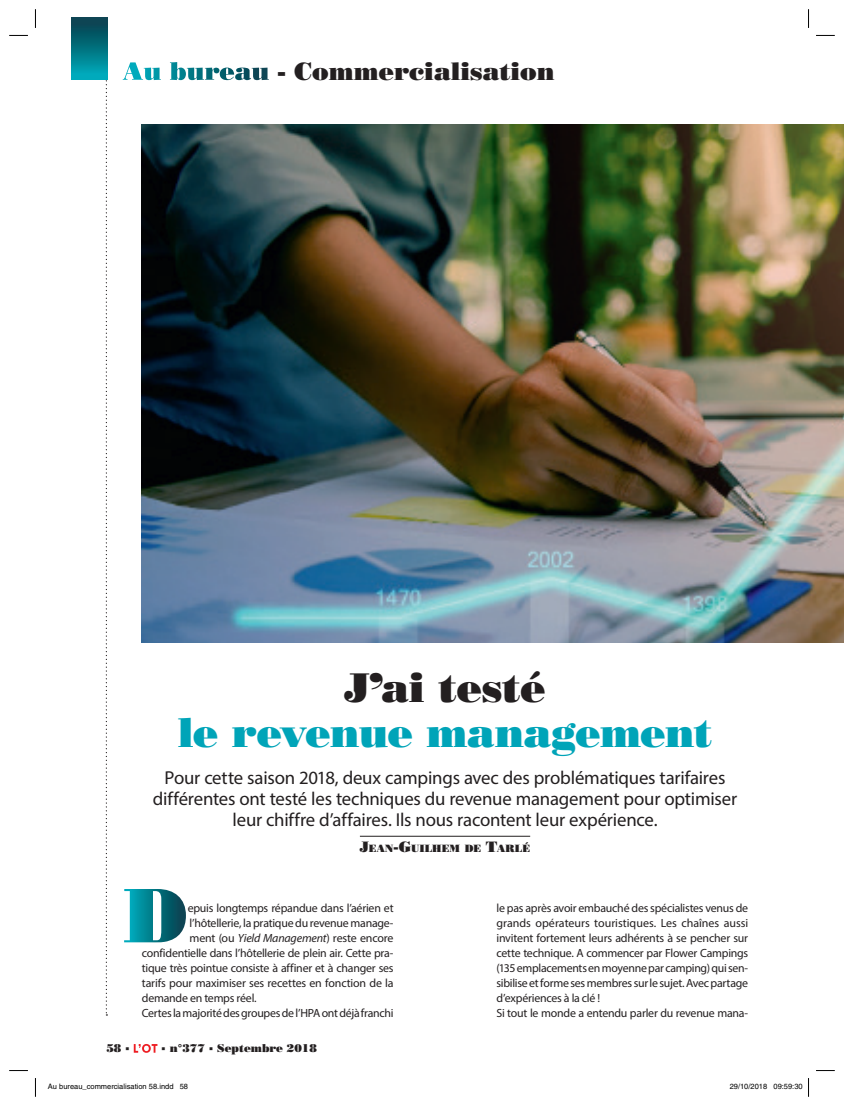
<style>
.page{position:relative;width:844px;height:1106px;background:#fff}
.page>*{position:absolute;margin:0;border:0;box-sizing:border-box;transform-origin:0 0}
.t1{font:41.25px "Bodoni Std Poster";letter-spacing:-.015em;color:#00a4b8}
.t2{font:41.25px "Bodoni Std Poster";color:#231f20}
.t3{font:25px "Bodoni Std Poster";color:#231f20}
.t4{font:18.75px/21.2px "Myriad Pro";letter-spacing:-.01em;color:#231f20;text-align:center}
.t5{font:11.88px/15px "Myriad Pro";letter-spacing:-.02em;color:#231f20}
.t6{font:11.25px "Bodoni Std Poster";letter-spacing:-.005em;color:#231f20}
.t7{font:10.5px "Bodoni Std Poster";letter-spacing:.005em;color:#231f20}
.t8{font:7.5px "Helvetica";color:#000}
.s1{color:#fff}
.s2{font-size:15px}
.s3{font-style:italic}
</style>
<div class="page">
<svg style="left:106px;top:80px;width:1px;height:935px"></svg>
<div style="left:71px;top:18px;width:36px;height:62px;background:linear-gradient(to bottom,#083a47,#00aebe)"></div>
<svg style="left:124px;top:889px;width:62px;height:53px"></svg>
<img style="left:142px;top:124px;width:701px;height:518px">
<hr style="left:360px;top:836px;width:170px;height:1px;background:#231f20">
<svg style="left:9px;top:35px;width:19px;height:1px"></svg>
<svg style="left:816px;top:35px;width:18px;height:1px"></svg>
<svg style="left:9px;top:1070px;width:19px;height:1px"></svg>
<svg style="left:816px;top:1070px;width:18px;height:1px"></svg>
<svg style="left:35px;top:9px;width:1px;height:19px"></svg>
<svg style="left:35px;top:1078px;width:1px;height:18px"></svg>
<svg style="left:808px;top:9px;width:1px;height:19px"></svg>
<svg style="left:808px;top:1078px;width:1px;height:18px"></svg>
<svg style="left:133px;top:1044px;width:25px;height:8px"></svg>
<h2 class="t3" style="left:122px;top:56px;width:434px"><span class="s1">Au bureau</span> - Commercialisation</h2>
<h1 class="t2" style="left:344px;top:662px;width:202px">J’ai testé</h1>
<h1 class="t1" style="left:178px;top:707px;width:536px">le revenue management</h1>
<h3 class="t4" style="left:153px;top:766px;width:585px">Pour cette saison 2018, deux campings avec des problématiques tarifaires différentes ont testé les techniques du revenue management pour optimiser leur chiffre d’affaires. Ils nous racontent leur expérience.</h3>
<p class="t7" style="left:360px;top:842px;width:172px"><span class="s2">J</span>EAN<span class="s2">-G</span>UILHEM DE <span class="s2">T</span>ARLÉ</p>
<p class="t5" style="left:188px;top:900px;width:207px">epuis longtemps répandue dans l’aérien et</p>
<p class="t5" style="left:189px;top:915px;width:205px">l’hôtellerie, la pratique du revenue manage-</p>
<p class="t5" style="left:189px;top:930px;width:205px">ment (ou <span class="s3">Yield Management</span>) reste encore</p>
<p class="t5" style="left:142px;top:945px;width:253px">confidentielle dans l’hôtellerie de plein air. Cette pra-</p>
<p class="t5" style="left:142px;top:960px;width:253px">tique très pointue consiste à affiner et à changer ses</p>
<p class="t5" style="left:142px;top:975px;width:253px">tarifs pour maximiser ses recettes en fonction de la</p>
<p class="t5" style="left:142px;top:990px;width:116px">demande en temps réel.</p>
<p class="t5" style="left:142px;top:1005px;width:253px">Certes la majorité des groupes de l’HPA ont déjà franchi</p>
<p class="t6" style="left:106px;top:1041px;width:16px">58</p>
<p class="t6" style="left:170px;top:1041px;width:148px">n°377 Septembre 2018</p>
<p class="t5" style="left:496px;top:900px;width:253px">le pas après avoir embauché des spécialistes venus de grands opérateurs touristiques. Les chaînes aussi invitent fortement leurs adhérents à se pencher sur cette technique. A commencer par Flower Campings (135 emplacements en moyenne par camping) qui sen&shy;sibilise et forme ses membres sur le sujet. Avec partage d’expériences à la clé !<br>Si tout le monde a entendu parler du revenue mana-</p>
<p class="t8" style="left:48px;top:1082px;width:142px">Au bureau_commercialisation 58.indd 58</p>
<p class="t8" style="left:729px;top:1082px;width:74px">29/10/2018 09:59:30</p>
</div>
